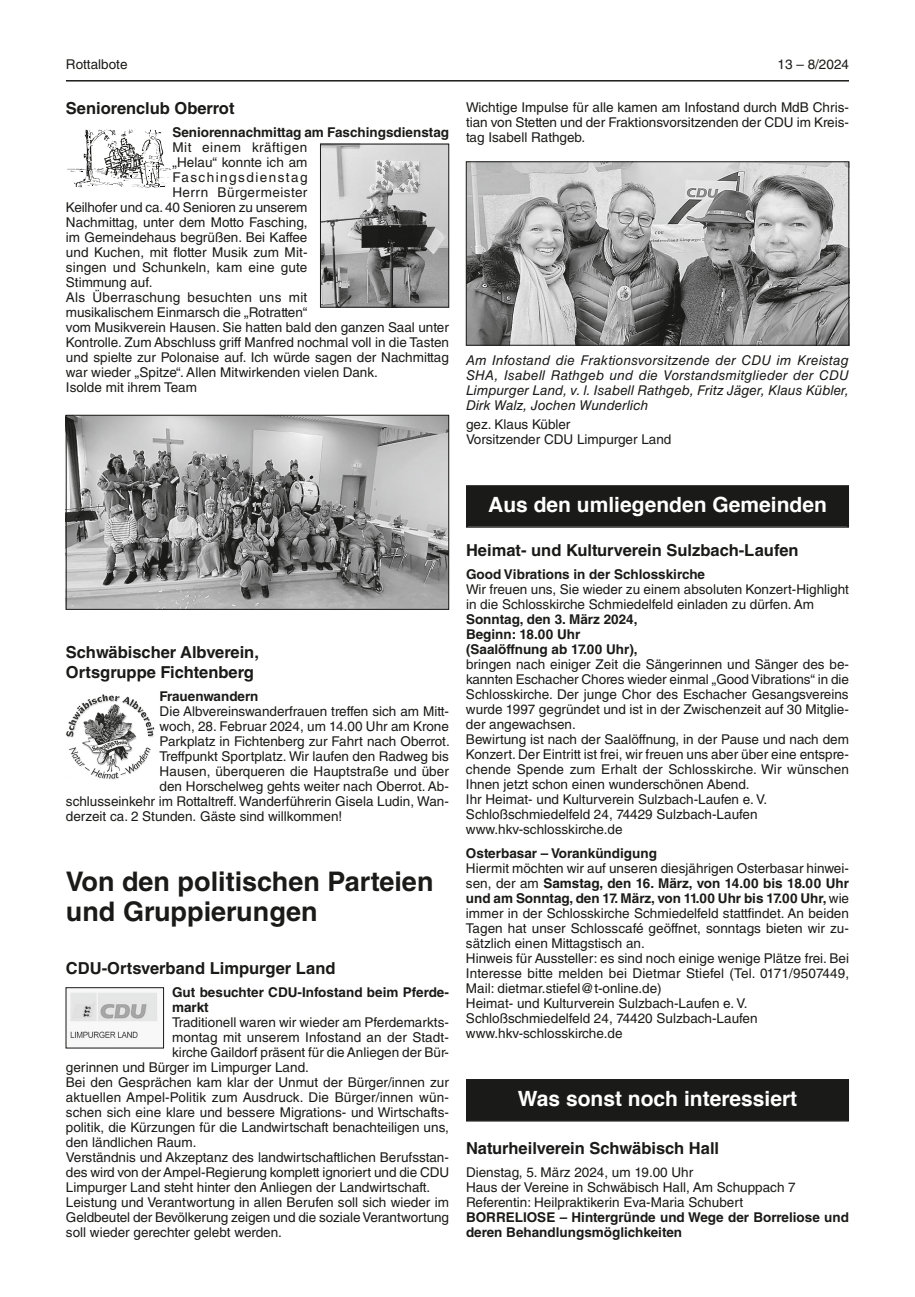
<style>
.page{position:relative;width:915px;height:1297px;background:#fff}
.page>*{position:absolute;margin:0;border:0;box-sizing:border-box;transform-origin:0 0}
.t1{font:700 27px/30px "Helvetica LT Std";color:#1a1a18}
.t2{font:700 21px "Helvetica";color:#fff}
.t3{font:700 16.5px/19.5px "Helvetica LT Std";color:#1a1a18}
.t4{font:13.5px/15px "Helvetica LT Std";color:#1a1a18}
.t5{font:700 13.5px/15px "Helvetica LT Std";color:#1a1a18}
.t6{font:italic 13.5px/15px "Helvetica LT Std";letter-spacing:.005em;color:#1a1a18;text-align:justify}
.t7{font:13.5px "Helvetica LT Std";letter-spacing:.02em;color:#1a1a18}
.t8{font:13.5px "Helvetica LT Std";letter-spacing:.03em;color:#1a1a18}
.t9{font:13.5px "Helvetica LT Std";letter-spacing:.04em;color:#1a1a18}
.t10{font:13.5px "Helvetica LT Std";letter-spacing:.11em;color:#1a1a18}
.s1{font-weight:700}
</style>
<div class="page">
<hr style="left:66px;top:80px;width:782px;height:2px;background:#1a1a18">
<img style="left:68px;top:417px;width:379px;height:191px">
<div style="left:66px;top:415px;width:383px;height:195px;border:1px solid #1a1a18"></div>
<img style="left:70px;top:992px;width:88px;height:48px">
<svg style="left:67px;top:129px;width:104px;height:59px"></svg>
<img style="left:322px;top:146px;width:125px;height:159px">
<div style="left:320px;top:144px;width:129px;height:163px;border:1px solid #1a1a18"></div>
<img style="left:66px;top:695px;width:88px;height:85px">
<img style="left:468px;top:164px;width:378px;height:179px">
<div style="left:466px;top:162px;width:382px;height:183px;border:1px solid #1a1a18"></div>
<div style="left:467px;top:487px;width:380px;height:39px;background:#1a1a18"></div>
<div style="left:466px;top:485px;width:382px;height:43px;border:2px solid #1a1a18"></div>
<div style="left:467px;top:1080px;width:380px;height:40px;background:#1a1a18"></div>
<div style="left:466px;top:1079px;width:382px;height:42px;border:2px solid #1a1a18"></div>
<p class="t4" style="left:66px;top:57px;width:63px">Rottalbote</p>
<p class="t4" style="left:777px;top:57px;width:73px">13 – 8/2024</p>
<p class="t3" style="left:66px;top:98px;width:170px">Seniorenclub Oberrot</p>
<p class="t5" style="left:172px;top:125px;width:278px">Seniorennachmittag am Faschingsdienstag</p>
<p class="t9" style="left:172px;top:140px;width:136px">Mit einem kräftigen</p>
<p class="t4" style="left:172px;top:155px;width:137px">„Helau“ konnte ich am</p>
<p class="t10" style="left:172px;top:170px;width:137px">Faschingsdienstag</p>
<p class="t8" style="left:172px;top:185px;width:136px">Herrn Bürgermeister</p>
<p class="t4" style="left:66px;top:200px;width:243px">Keilhofer und ca. 40 Senioren zu unserem</p>
<p class="t4" style="left:66px;top:215px;width:243px">Nachmittag, unter dem Motto Fasching,</p>
<p class="t4" style="left:66px;top:230px;width:243px">im Gemeindehaus begrüßen. Bei Kaffee</p>
<p class="t4" style="left:66px;top:245px;width:243px">und Kuchen, mit flotter Musik zum Mit-</p>
<p class="t4" style="left:66px;top:260px;width:243px">singen und Schunkeln, kam eine gute</p>
<p class="t4" style="left:66px;top:275px;width:88px">Stimmung auf.</p>
<p class="t7" style="left:66px;top:290px;width:243px">Als Überraschung besuchten uns mit</p>
<p class="t4" style="left:66px;top:305px;width:243px">musikalischem Einmarsch die „Rotratten“</p>
<p class="t4" style="left:66px;top:320px;width:384px">vom Musikverein Hausen. Sie hatten bald den ganzen Saal unter</p>
<p class="t4" style="left:66px;top:335px;width:384px">Kontrolle. Zum Abschluss griff Manfred nochmal voll in die Tasten</p>
<p class="t4" style="left:66px;top:350px;width:384px">und spielte zur Polonaise auf. Ich würde sagen der Nachmittag</p>
<p class="t4" style="left:66px;top:365px;width:313px">war wieder „Spitze“. Allen Mitwirkenden vielen Dank.</p>
<p class="t4" style="left:66px;top:380px;width:132px">Isolde mit ihrem Team</p>
<p class="t4" style="left:466px;top:99px;width:384px;text-align:justify">Wichtige Impulse für alle kamen am Infostand durch MdB Chris&shy;tian von Stetten und der Fraktionsvorsitzenden der CDU im Kreis&shy;tag Isabell Rathgeb.</p>
<p class="t6" style="left:466px;top:352px;width:384px">Am Infostand die Fraktionsvorsitzende der CDU im Kreistag SHA, Isabell Rathgeb und die Vorstandsmitglieder der CDU Limpurger Land, v. l. Isabell Rathgeb, Fritz Jäger, Klaus Kübler, Dirk Walz, Jochen Wunderlich</p>
<p class="t4" style="left:466px;top:417px;width:207px">gez. Klaus Kübler<br>Vorsitzender CDU Limpurger Land</p>
<p class="t3" style="left:66px;top:642px;width:194px">Schwäbischer Albverein,<br>Ortsgruppe Fichtenberg</p>
<p class="t5" style="left:159px;top:689px;width:100px">Frauenwandern</p>
<p class="t4" style="left:159px;top:704px;width:291px">Die Albvereinswanderfrauen treffen sich am Mitt-</p>
<p class="t4" style="left:159px;top:719px;width:291px">woch, 28. Februar 2024, um 14.00 Uhr am Krone</p>
<p class="t4" style="left:159px;top:734px;width:291px">Parkplatz in Fichtenberg zur Fahrt nach Oberrot.</p>
<p class="t4" style="left:159px;top:749px;width:291px">Treffpunkt Sportplatz. Wir laufen den Radweg bis</p>
<p class="t4" style="left:159px;top:764px;width:291px">Hausen, überqueren die Hauptstraße und über</p>
<p class="t4" style="left:159px;top:779px;width:291px">den Horschelweg gehts weiter nach Oberrot. Ab-</p>
<p class="t4" style="left:66px;top:794px;width:384px">schlusseinkehr im Rottaltreff. Wanderführerin Gisela Ludin, Wan-</p>
<p class="t4" style="left:66px;top:809px;width:278px">derzeit ca. 2 Stunden. Gäste sind willkommen!</p>
<h1 class="t1" style="left:66px;top:866px;width:369px">Von den politischen Parteien und Gruppierungen</h1>
<p class="t3" style="left:66px;top:958px;width:271px">CDU-Ortsverband Limpurger Land</p>
<p class="t5" style="left:172px;top:985px;width:278px">Gut besuchter CDU-Infostand beim Pferde&shy;markt</p>
<p class="t4" style="left:172px;top:1015px;width:278px">Traditionell waren wir wieder am Pferdemarkts-</p>
<p class="t4" style="left:172px;top:1030px;width:278px">montag mit unserem Infostand an der Stadt-</p>
<p class="t4" style="left:172px;top:1045px;width:278px">kirche Gaildorf präsent für die Anliegen der Bür-</p>
<p class="t4" style="left:66px;top:1060px;width:244px">gerinnen und Bürger im Limpurger Land.</p>
<p class="t4" style="left:66px;top:1075px;width:384px">Bei den Gesprächen kam klar der Unmut der Bürger/innen zur</p>
<p class="t4" style="left:66px;top:1090px;width:384px">aktuellen Ampel-Politik zum Ausdruck. Die Bürger/innen wün-</p>
<p class="t4" style="left:66px;top:1105px;width:384px">schen sich eine klare und bessere Migrations- und Wirtschafts-</p>
<p class="t4" style="left:66px;top:1120px;width:384px">politik, die Kürzungen für die Landwirtschaft benachteiligen uns,</p>
<p class="t4" style="left:66px;top:1135px;width:132px">den ländlichen Raum.</p>
<p class="t4" style="left:66px;top:1150px;width:384px">Verständnis und Akzeptanz des landwirtschaftlichen Berufsstan-</p>
<p class="t4" style="left:66px;top:1165px;width:384px">des wird von der Ampel-Regierung komplett ignoriert und die CDU</p>
<p class="t4" style="left:66px;top:1180px;width:365px">Limpurger Land steht hinter den Anliegen der Landwirtschaft.</p>
<p class="t4" style="left:66px;top:1195px;width:384px">Leistung und Verantwortung in allen Berufen soll sich wieder im</p>
<p class="t4" style="left:66px;top:1210px;width:384px">Geldbeutel der Bevölkerung zeigen und die soziale Verantwortung</p>
<p class="t4" style="left:66px;top:1225px;width:217px">soll wieder gerechter gelebt werden.</p>
<h2 class="t2" style="left:488px;top:488px;width:340px">Aus den umliegenden Gemeinden</h2>
<p class="t3" style="left:466px;top:540px;width:334px">Heimat- und Kulturverein Sulzbach-Laufen</p>
<p class="t5" style="left:466px;top:567px;width:240px">Good Vibrations in der Schlosskirche</p>
<p class="t4" style="left:466px;top:582px;width:384px">Wir freuen uns, Sie wieder zu einem absoluten Konzert-Highlight in die Schlosskirche Schmiedelfeld einladen zu dürfen. Am</p>
<p class="t5" style="left:466px;top:612px;width:173px">Sonntag, den 3. März 2024,<br>Beginn: 18.00 Uhr (Saalöffnung ab 17.00 Uhr),</p>
<p class="t4" style="left:466px;top:657px;width:384px">bringen nach einiger Zeit die Sängerinnen und Sänger des be&shy;kannten Eschacher Chores wieder einmal „Good Vibrations“ in die Schlosskirche. Der junge Chor des Eschacher Gesangsvereins wurde 1997 gegründet und ist in der Zwischenzeit auf 30 Mitglie&shy;der angewachsen.<br>Bewirtung ist nach der Saalöffnung, in der Pause und nach dem Konzert. Der Eintritt ist frei, wir freuen uns aber über eine entspre&shy;chende Spende zum Erhalt der Schlosskirche. Wir wünschen Ihnen jetzt schon einen wunderschönen Abend.<br>Ihr Heimat- und Kulturverein Sulzbach-Laufen e. V.<br>Schloßschmiedelfeld 24, 74429 Sulzbach-Laufen www.hkv-schlosskirche.de</p>
<p class="t5" style="left:466px;top:845px;width:192px">Osterbasar – Vorankündigung</p>
<p class="t4" style="left:466px;top:860px;width:384px">Hiermit möchten wir auf unseren diesjährigen Osterbasar hinwei&shy;sen, der am <span class="s1">Samstag, den 16. März, von 14.00 bis 18.00 Uhr und am Sonntag, den 17. März, von 11.00 Uhr bis 17.00 Uhr,</span> wie immer in der Schlosskirche Schmiedelfeld stattfindet. An beiden Tagen hat unser Schlosscafé geöffnet, sonntags bieten wir zu&shy;sätzlich einen Mittagstisch an.<br>Hinweis für Aussteller: es sind noch einige wenige Plätze frei. Bei Interesse bitte melden bei Dietmar Stiefel (Tel. 0171/9507449, Mail: dietmar.stiefel@t-online.de)<br>Heimat- und Kulturverein Sulzbach-Laufen e. V.<br>Schloßschmiedelfeld 24, 74420 Sulzbach-Laufen www.hkv-schlosskirche.de</p>
<h2 class="t2" style="left:517px;top:1081px;width:281px">Was sonst noch interessiert</h2>
<p class="t3" style="left:466px;top:1138px;width:254px">Naturheilverein Schwäbisch Hall</p>
<p class="t4" style="left:466px;top:1165px;width:331px">Dienstag, 5. März 2024, um 19.00 Uhr<br>Haus der Vereine in Schwäbisch Hall, Am Schuppach 7<br>Referentin: Heilpraktikerin Eva-Maria Schubert</p>
<p class="t5" style="left:466px;top:1210px;width:384px">BORRELIOSE – Hintergründe und Wege der Borreliose und deren Behandlungsmöglichkeiten</p>
</div>
